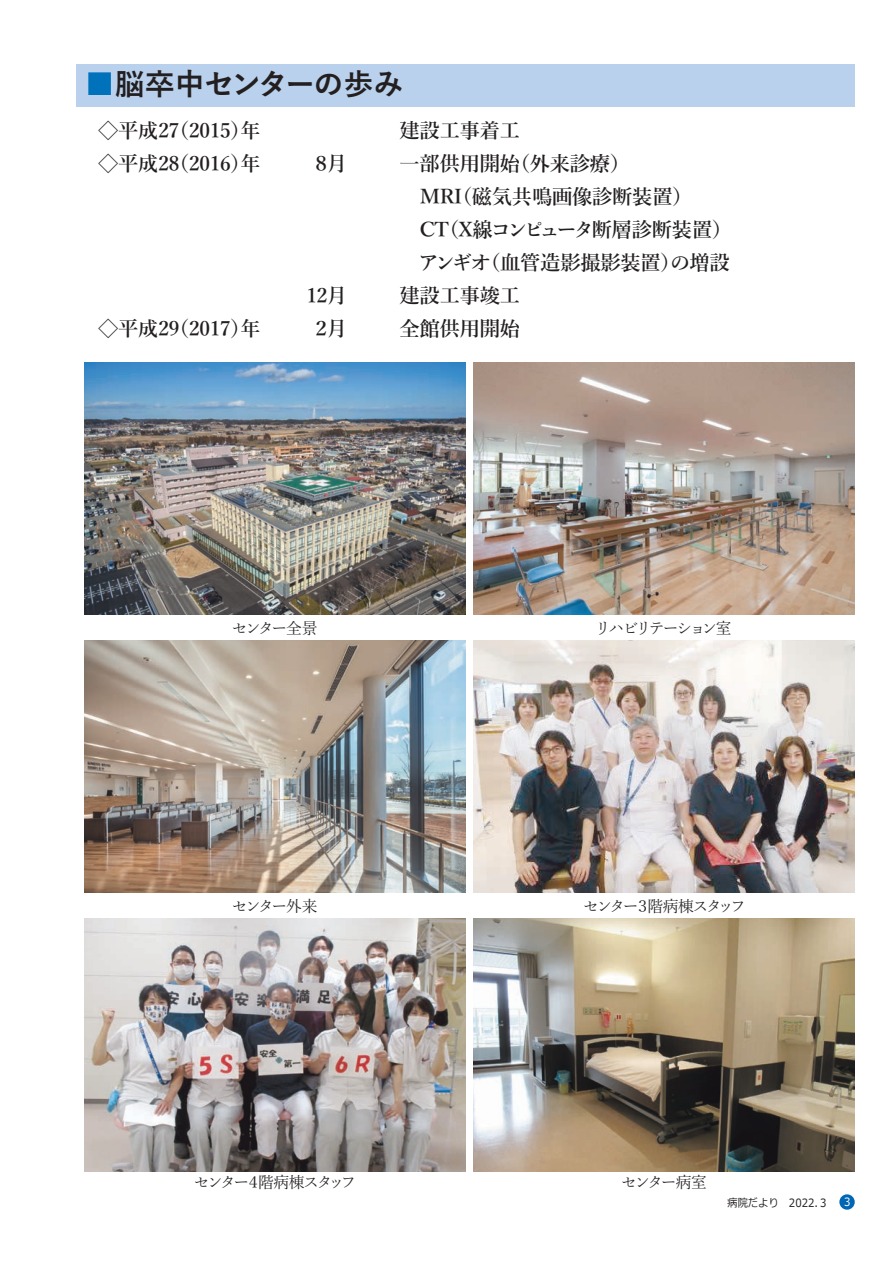
<style>
.page{position:relative;width:893px;height:1263px;background:#fff}
.page>*{position:absolute;margin:0;border:0;box-sizing:border-box;transform-origin:0 0}
.t1{font:700 30px "Yu Gothic";letter-spacing:-.015em;color:#231f20}
.t2{font:600 20.25px/33px "Yu Mincho";letter-spacing:-.01em;color:#231f20}
.t3{font:15.75px "Yu Mincho";letter-spacing:-.145em;color:#231f20}
.t4{font:15.75px "Yu Mincho";letter-spacing:-.125em;color:#231f20}
.t5{font:11.4px "Meiryo";color:#231f20;scale:.9 1}
.s1{color:#0072bc}
.s2{color:#fff}
</style>
<div class="page">
<div style="left:76px;top:64px;width:778px;height:42px;background:#b9d1ec"></div>
<div style="left:839px;top:1194px;width:16px;height:16px;background:#0166b3;border-radius:50%"></div>
<img style="left:84px;top:362px;width:381px;height:253px">
<img style="left:84px;top:641px;width:381px;height:252px">
<img style="left:84px;top:919px;width:381px;height:252px">
<img style="left:474px;top:362px;width:380px;height:253px">
<img style="left:474px;top:641px;width:380px;height:252px">
<img style="left:474px;top:919px;width:380px;height:252px">
<h1 class="t1" style="left:85px;top:67px;width:320px"><span class="s1">■</span>脳卒中センターの歩み</h1>
<p class="t2" style="left:98px;top:115px;width:164px">◇平成27（2015）年</p>
<p class="t2" style="left:400px;top:115px;width:122px">建設工事着工</p>
<p class="t2" style="left:98px;top:148px;width:164px">◇平成28（2016）年</p>
<p class="t2" style="left:311px;top:148px;width:38px">８月</p>
<p class="t2" style="left:400px;top:148px;width:334px">一部供用開始（外来診療）<br>　MRI（磁気共鳴画像診断装置）　CT（X線コンピュータ断層診断装置）　アンギオ（血管造影撮影装置）の増設</p>
<p class="t2" style="left:307px;top:280px;width:42px">12月</p>
<p class="t2" style="left:400px;top:280px;width:122px">建設工事竣工</p>
<p class="t2" style="left:98px;top:313px;width:164px">◇平成29（2017）年</p>
<p class="t2" style="left:311px;top:313px;width:38px">２月</p>
<p class="t2" style="left:400px;top:313px;width:122px">全館供用開始</p>
<p class="t3" style="left:232px;top:613px;width:87px">センター全景</p>
<p class="t4" style="left:595px;top:613px;width:138px">リハビリテーション室</p>
<p class="t3" style="left:232px;top:892px;width:87px">センター外来</p>
<p class="t3" style="left:583px;top:892px;width:164px">センター３階病棟スタッフ</p>
<p class="t3" style="left:194px;top:1168px;width:164px">センター４階病棟スタッフ</p>
<p class="t3" style="left:621px;top:1168px;width:87px">センター病室</p>
<p class="t5" style="left:727px;top:1195px;width:140px">病院だより　2022.３ <span class="s2">３</span></p>
</div>
